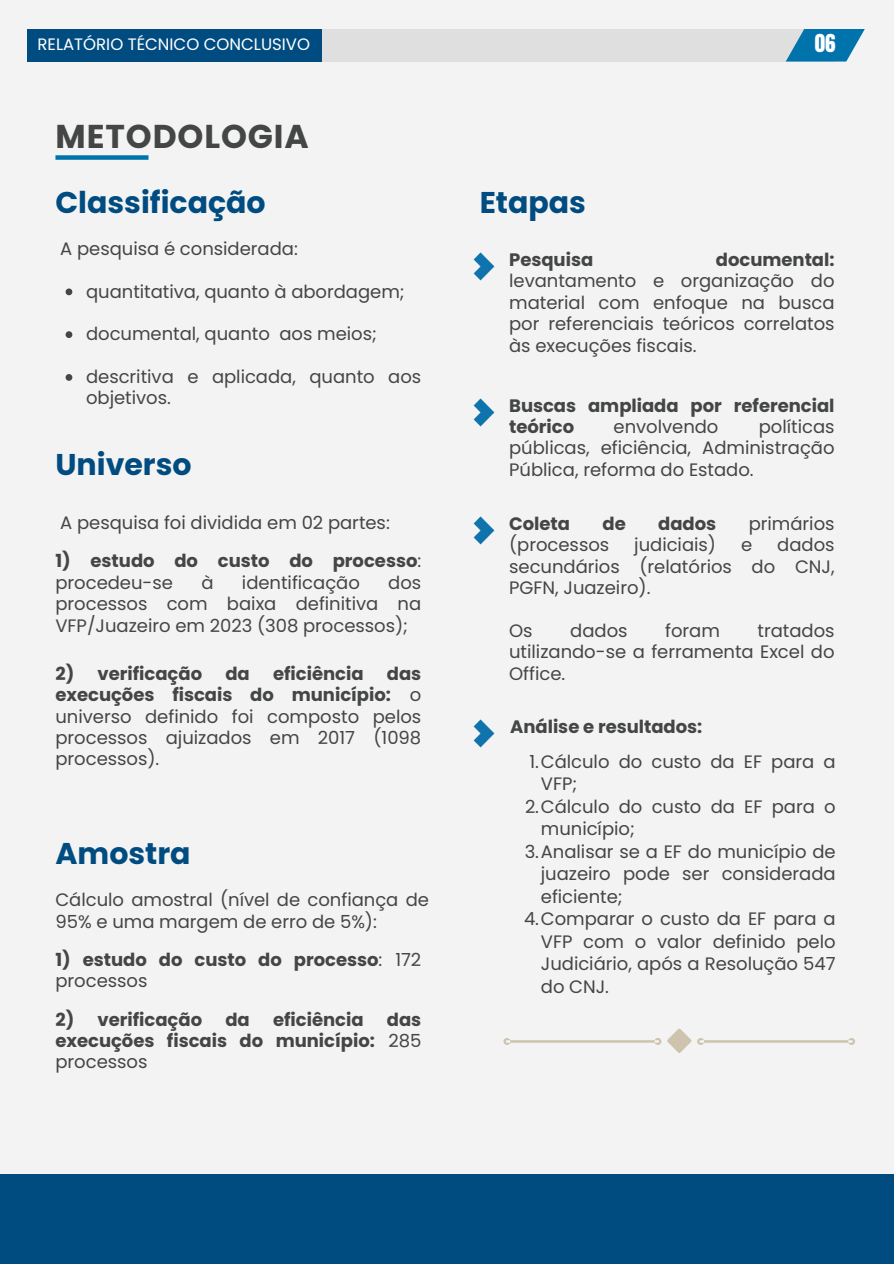
<style>
.page{position:relative;width:894px;height:1264px;background:#fff}
.page>*{position:absolute;margin:0;border:0;box-sizing:border-box;transform-origin:0 0}
.t1{font:700 33px "Poppins";letter-spacing:.025em;color:#444545}
.t2{font:700 30px "Poppins";color:#004c81}
.t3{font:21px "Anton";color:#fff}
.t4{font:18px/21.3px "Poppins";color:#444545;text-align:justify}
.t5{font:700 18px/21.3px "Poppins";color:#444545}
.t6{font:16.5px "Poppins";color:#fff}
.s1{font-weight:400}
.s2{font-weight:700}
</style>
<div class="page">
<div style="left:0;top:0;width:893px;height:1263px;background:#f3f3f3"></div>
<div style="left:293px;top:29px;width:541px;height:33px;background:#dfdfdf"></div>
<svg style="left:785px;top:29px;width:79px;height:33px"></svg>
<div style="left:27px;top:29px;width:294px;height:33px;background:#004c81"></div>
<div style="left:55px;top:155px;width:93px;height:5px;background:#0073ac"></div>
<svg style="left:66px;top:288px;width:6px;height:7px"></svg>
<svg style="left:66px;top:331px;width:6px;height:7px"></svg>
<svg style="left:66px;top:374px;width:6px;height:7px"></svg>
<img style="left:473px;top:252px;width:22px;height:29px">
<img style="left:473px;top:398px;width:22px;height:29px">
<img style="left:473px;top:516px;width:22px;height:29px">
<img style="left:473px;top:719px;width:22px;height:29px">
<svg style="left:503px;top:1028px;width:351px;height:25px"></svg>
<div style="left:0;top:1174px;width:893px;height:89px;background:#004c81"></div>
<h2 class="t6" style="left:38px;top:33px;width:274px">RELATÓRIO TÉCNICO CONCLUSIVO</h2>
<p class="t3" style="left:814px;top:28px;width:22px">06</p>
<h3 class="t1" style="left:55px;top:114px;width:255px">METODOLOGIA</h3>
<p class="t2" style="left:55px;top:181px;width:212px">Classificação</p>
<p class="t4" style="left:60px;top:238px;width:239px">A pesquisa é considerada:</p>
<p class="t4" style="left:86px;top:280px;width:320px">quantitativa, quanto à abordagem;</p>
<p class="t4" style="left:86px;top:323px;width:292px">documental, quanto aos meios;</p>
<p class="t4" style="left:86px;top:366px;width:336px">descritiva e aplicada, quanto aos objetivos.</p>
<p class="t2" style="left:55px;top:443px;width:138px">Universo</p>
<h2 class="t4" style="left:60px;top:512px;width:331px">A pesquisa foi dividida em 02 partes:</h2>
<p class="t5" style="left:55px;top:550px;width:367px">1) estudo do custo do processo<span class="s1">: procedeu-se</span></p>
<p class="t4" style="left:201px;top:572px;width:14px">à</p>
<p class="t4" style="left:242px;top:572px;width:119px">identificação</p>
<p class="t4" style="left:55px;top:572px;width:367px;text-indent:333px">dos processos com baixa definitiva na VFP/Juazeiro em 2023 (308 processos);</p>
<p class="t5" style="left:55px;top:663px;width:148px">2) verificação</p>
<p class="t5" style="left:225px;top:663px;width:26px">da</p>
<p class="t5" style="left:273px;top:663px;width:92px">eficiência</p>
<p class="t4" style="left:55px;top:663px;width:367px;text-indent:331px"><span class="s2">das execuções fiscais do município:</span> o universo definido foi composto pelos processos ajuizados em 2017 (1098 processos).</p>
<p class="t2" style="left:55px;top:832px;width:137px">Amostra</p>
<p class="t4" style="left:55px;top:889px;width:375px">Cálculo amostral (nível de confiança de<br>95% e uma margem de erro de 5%):</p>
<p class="t5" style="left:55px;top:948px;width:367px">1) estudo do custo do processo<span class="s1">: 172 processos</span></p>
<p class="t5" style="left:55px;top:1008px;width:148px">2) verificação</p>
<p class="t5" style="left:225px;top:1008px;width:26px">da</p>
<p class="t5" style="left:273px;top:1008px;width:92px">eficiência</p>
<p class="t5" style="left:55px;top:1008px;width:367px;text-align:justify;text-indent:331px">das execuções fiscais do município: <span class="s1">285 processos</span></p>
<h2 class="t2" style="left:479px;top:181px;width:108px">Etapas</h2>
<p class="t5" style="left:509px;top:249px;width:86px">Pesquisa</p>
<p class="t4" style="left:509px;top:249px;width:327px;text-indent:207px"><span class="s2">documental: </span>levantamento e organização do material com enfoque na busca por referenciais teóricos correlatos</p>
<p class="t4" style="left:509px;top:334px;width:189px">às execuções fiscais.</p>
<p class="t5" style="left:509px;top:395px;width:327px">Buscas ampliada por referencial teórico</p>
<p class="t4" style="left:509px;top:416px;width:327px;text-indent:249px">políticas públicas, eficiência, Administração Pública, reforma do Estado.</p>
<p class="t4" style="left:613px;top:416px;width:106px">envolvendo</p>
<h1 class="t5" style="left:509px;top:513px;width:62px">Coleta</h1>
<h1 class="t5" style="left:602px;top:513px;width:25px">de</h1>
<h1 class="t5" style="left:658px;top:513px;width:60px">dados</h1>
<h1 class="t4" style="left:748px;top:513px;width:87px">primários</h1>
<h1 class="t4" style="left:509px;top:534px;width:102px">(processos</h1>
<h1 class="t4" style="left:634px;top:534px;width:83px">judiciais)</h1>
<h1 class="t4" style="left:740px;top:534px;width:13px">e</h1>
<h1 class="t4" style="left:509px;top:534px;width:327px;text-indent:268px">dados secundários (relatórios do CNJ, PGFN, Juazeiro).</h1>
<h2 class="t4" style="left:509px;top:620px;width:25px">Os</h2>
<h2 class="t4" style="left:570px;top:620px;width:59px">dados</h2>
<h2 class="t4" style="left:665px;top:620px;width:56px">foram</h2>
<h2 class="t4" style="left:509px;top:620px;width:327px;text-indent:248px">tratados utilizando-se a ferramenta Excel do Office.</h2>
<p class="t5" style="left:510px;top:715px;width:193px">Análise e resultados:</p>
<p class="t4" style="left:540px;top:750px;width:296px;line-height:22.5px;text-indent:-11px">1.Cálculo do custo da EF para a<br>VFP;</p>
<p class="t4" style="left:540px;top:795px;width:296px;line-height:22.5px;text-indent:-16px">2.Cálculo do custo da EF para o município;</p>
<p class="t4" style="left:540px;top:840px;width:296px;line-height:22.5px;text-indent:-16px">3.Analisar se a EF do município de juazeiro pode ser considerada eficiente;</p>
<h4 class="t4" style="left:540px;top:907px;width:296px;line-height:22.5px;text-indent:-17px">4.Comparar o custo da EF para a VFP com o valor definido pelo Judiciário, após a Resolução 547 do CNJ.</h4>
</div>
